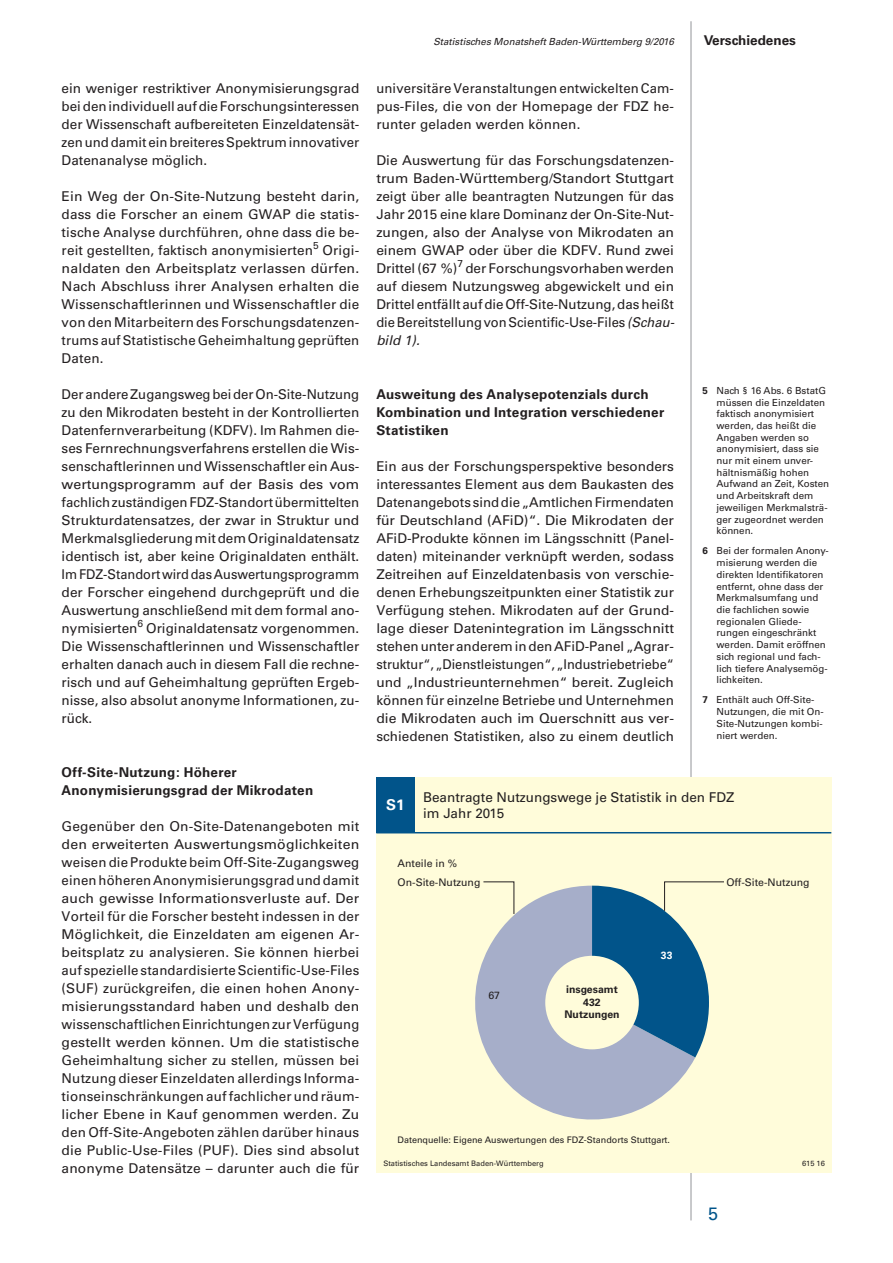
<style>
.page{position:relative;width:893px;height:1263px;background:#fff}
.page>*{position:absolute;margin:0;border:0;box-sizing:border-box;transform-origin:0 0}
.t1{font:18px "Univers";color:#01548a}
.t2{font:700 15px "Univers";color:#fff}
.t3{font:13.5px/18px "Univers";color:#231f20;text-align:justify}
.t4{font:700 13.5px/18px "Univers";letter-spacing:.015em;color:#231f20}
.t5{font:10.5px "Univers";color:#231f20}
.t6{font:700 10.5px/12.6px "Univers";color:#231f20;text-align:center}
.t7{font:700 10.5px "Univers";color:#fff}
.t8{font:9.75px/11.7px "Univers";color:#231f20}
.t9{font:italic 9.75px "Univers";color:#231f20}
.t10{font:9px "Univers";color:#231f20}
.t11{font:7.5px "Univers";color:#231f20}
.s1{font-style:italic}
.s2{font-weight:700}
</style>
<div class="page">
<hr style="left:691px;top:21px;width:1px;height:1199px;background:#939598">
<div style="left:376px;top:777px;width:455px;height:396px;background:#fffcda"></div>
<div style="left:376px;top:777px;width:39px;height:56px;background:#01548a"></div>
<hr style="left:376px;top:832px;width:455px;height:1px;background:#01548a">
<svg style="left:475px;top:886px;width:220px;height:234px;fill:#a6aec9"></svg>
<svg style="left:483px;top:881px;width:32px;height:34px"></svg>
<svg style="left:592px;top:881px;width:132px;height:176px"></svg>
<div style="left:545px;top:956px;width:94px;height:93px;background:#fffcda;border-radius:50%"></div>
<p class="t3" style="left:62px;top:79px;width:299px">ein weniger restriktiver Anonymisierungsgrad bei den individuell auf die Forschungsinteressen der Wissenschaft aufbereiteten Einzeldatensät&shy;zen und damit ein breiteres Spektrum innovativer Datenanalyse möglich.</p>
<p class="t3" style="left:62px;top:187px;width:299px">Ein Weg der On-Site-Nutzung besteht darin, dass die Forscher an einem GWAP die statis&shy;tische Analyse durchführen, ohne dass die be&shy;reit gestellten, faktisch anonymisierten<sup>5</sup> Origi&shy;naldaten den Arbeitsplatz verlassen dürfen.<br>Nach Abschluss ihrer Analysen erhalten die Wissenschaftlerinnen und Wissenschaftler die von den Mitarbeitern des Forschungsdatenzen&shy;trums auf Statistische Geheimhaltung geprüften Daten.</p>
<p class="t3" style="left:62px;top:385px;width:299px">Der andere Zugangsweg bei der On-Site-Nutzung zu den Mikrodaten besteht in der Kontrollierten Datenfernverarbeitung (KDFV). Im Rahmen die&shy;ses Fernrechnungsverfahrens erstellen die Wis&shy;senschaftlerinnen und Wissenschaftler ein Aus&shy;wertungsprogramm auf der Basis des vom fachlich zuständigen FDZ-Standort übermittelten Strukturdatensatzes, der zwar in Struktur und Merkmalsgliederung mit dem Originaldatensatz identisch ist, aber keine Originaldaten enthält.<br>Im FDZ-Standort wird das Auswertungsprogramm der Forscher eingehend durchgeprüft und die Auswertung anschließend mit dem formal ano&shy;nymisierten<sup>6</sup> Originaldatensatz vorgenommen.<br>Die Wissenschaftlerinnen und Wissenschaftler erhalten danach auch in diesem Fall die rechne&shy;risch und auf Geheimhaltung geprüften Ergeb&shy;nisse, also absolut anonyme Informationen, zu&shy;rück.</p>
<p class="t4" style="left:62px;top:763px;width:253px">Off-Site-Nutzung: Höherer<br>Anonymisierungsgrad der Mikrodaten</p>
<p class="t3" style="left:62px;top:817px;width:299px">Gegenüber den On-Site-Datenangeboten mit den erweiterten Auswertungsmöglichkeiten weisen die Produkte beim Off-Site-Zugangsweg einen höheren Anonymisierungsgrad und damit auch gewisse Informationsverluste auf. Der Vorteil für die Forscher besteht indessen in der Möglichkeit, die Einzeldaten am eigenen Ar&shy;beitsplatz zu analysieren. Sie können hierbei auf spezielle standardisierte Scientific-Use-Files (SUF) zurückgreifen, die einen hohen Anony&shy;misierungsstandard haben und deshalb den wissenschaftlichen Einrichtungen zur Verfügung gestellt werden können. Um die statistische Geheimhaltung sicher zu stellen, müssen bei Nutzung dieser Einzeldaten allerdings Informa&shy;tionseinschränkungen auf fachlicher und räum&shy;licher Ebene in Kauf genommen werden. Zu den Off-Site-Angeboten zählen darüber hinaus die Public-Use-Files (PUF). Dies sind absolut anonyme Datensätze – darunter auch die für</p>
<p class="t9" style="left:433px;top:35px;width:242px">Statistisches Monatsheft Baden-Württemberg 9/2016</p>
<p class="t4" style="left:704px;top:31px;width:94px">Verschiedenes</p>
<p class="t3" style="left:376px;top:79px;width:299px">universitäre Veranstaltungen entwickelten Cam&shy;pus-Files, die von der Homepage der FDZ he&shy;runter geladen werden können.</p>
<p class="t3" style="left:376px;top:151px;width:299px">Die Auswertung für das Forschungsdatenzen&shy;trum Baden-Württemberg/Standort Stuttgart zeigt über alle beantragten Nutzungen für das Jahr 2015 eine klare Dominanz der On-Site-Nut&shy;zungen, also der Analyse von Mikrodaten an einem GWAP oder über die KDFV. Rund zwei Drittel (67 %)<sup>7</sup> der Forschungsvorhaben werden auf diesem Nutzungsweg abgewickelt und ein Drittel entfällt auf die Off-Site-Nutzung, das heißt die Bereitstellung von Scientific-Use-Files <span class="s1">(Schau&shy;bild 1).</span></p>
<p class="t4" style="left:376px;top:385px;width:289px">Ausweitung des Analysepotenzials durch<br>Kombination und Integration verschiedener<br>Statistiken</p>
<p class="t3" style="left:376px;top:457px;width:299px">Ein aus der Forschungsperspektive besonders interessantes Element aus dem Baukasten des Datenangebots sind die „Amtlichen Firmendaten für Deutschland (AFiD)“. Die Mikrodaten der AFiD-Produkte können im Längsschnitt (Panel&shy;daten) miteinander verknüpft werden, sodass Zeitreihen auf Einzeldatenbasis von verschie&shy;denen Erhebungszeitpunkten einer Statistik zur Verfügung stehen. Mikrodaten auf der Grund&shy;lage dieser Datenintegration im Längsschnitt stehen unter anderem in den AFiD-Panel „Agrar&shy;struktur“, „Dienstleistungen“, „Industriebetriebe“ und „Industrieunternehmen“ bereit. Zugleich können für einzelne Betriebe und Unternehmen die Mikrodaten auch im Querschnitt aus ver&shy;schiedenen Statistiken, also zu einem deutlich</p>
<p class="t8" style="left:716px;top:385px;width:114px;text-indent:-14px"><span class="s2">5</span> Nach § 16 Abs. 6 BstatG müssen die Einzeldaten faktisch anonymisiert werden, das heißt die<br>Angaben werden so anonymisiert, dass sie nur mit einem unver&shy;hältnismäßig hohen<br>Aufwand an Zeit, Kosten und Arbeitskraft dem jeweiligen Merkmalsträ&shy;ger zugeordnet werden können.</p>
<p class="t8" style="left:716px;top:545px;width:114px;text-indent:-14px"><span class="s2">6</span> Bei der formalen Anony&shy;misierung werden die direkten Identifikatoren entfernt, ohne dass der<br>Merkmalsumfang und die fachlichen sowie regionalen Gliede&shy;rungen eingeschränkt werden. Damit eröffnen sich regional und fach&shy;lich tiefere Analysemög&shy;lichkeiten.</p>
<p class="t8" style="left:716px;top:694px;width:109px;text-indent:-14px"><span class="s2">7</span> Enthält auch Off-Site-<br>Nutzungen, die mit On-<br>Site-Nutzungen kombi&shy;niert werden.</p>
<p class="t2" style="left:386px;top:796px;width:20px">S1</p>
<p class="t3" style="left:423px;top:789px;width:313px;line-height:16.2px">Beantragte Nutzungswege je Statistik in den FDZ im Jahr 2015</p>
<p class="t5" style="left:398px;top:857px;width:61px">Anteile in %</p>
<p class="t5" style="left:398px;top:876px;width:84px">On-Site-Nutzung</p>
<p class="t5" style="left:726px;top:876px;width:85px">Off-Site-Nutzung</p>
<p class="t5" style="left:488px;top:989px;width:13px">67</p>
<p class="t6" style="left:564px;top:983px;width:57px">insgesamt<br>432<br>Nutzungen</p>
<p class="t7" style="left:661px;top:949px;width:13px">33</p>
<p class="t10" style="left:398px;top:1135px;width:274px">Datenquelle: Eigene Auswertungen des FDZ-Standorts Stuttgart.</p>
<p class="t11" style="left:383px;top:1159px;width:162px">Statistisches Landesamt Baden-Württemberg</p>
<p class="t11" style="left:802px;top:1159px;width:24px">615 16</p>
<h1 class="t1" style="left:708px;top:1203px;width:12px">5</h1>
</div>
